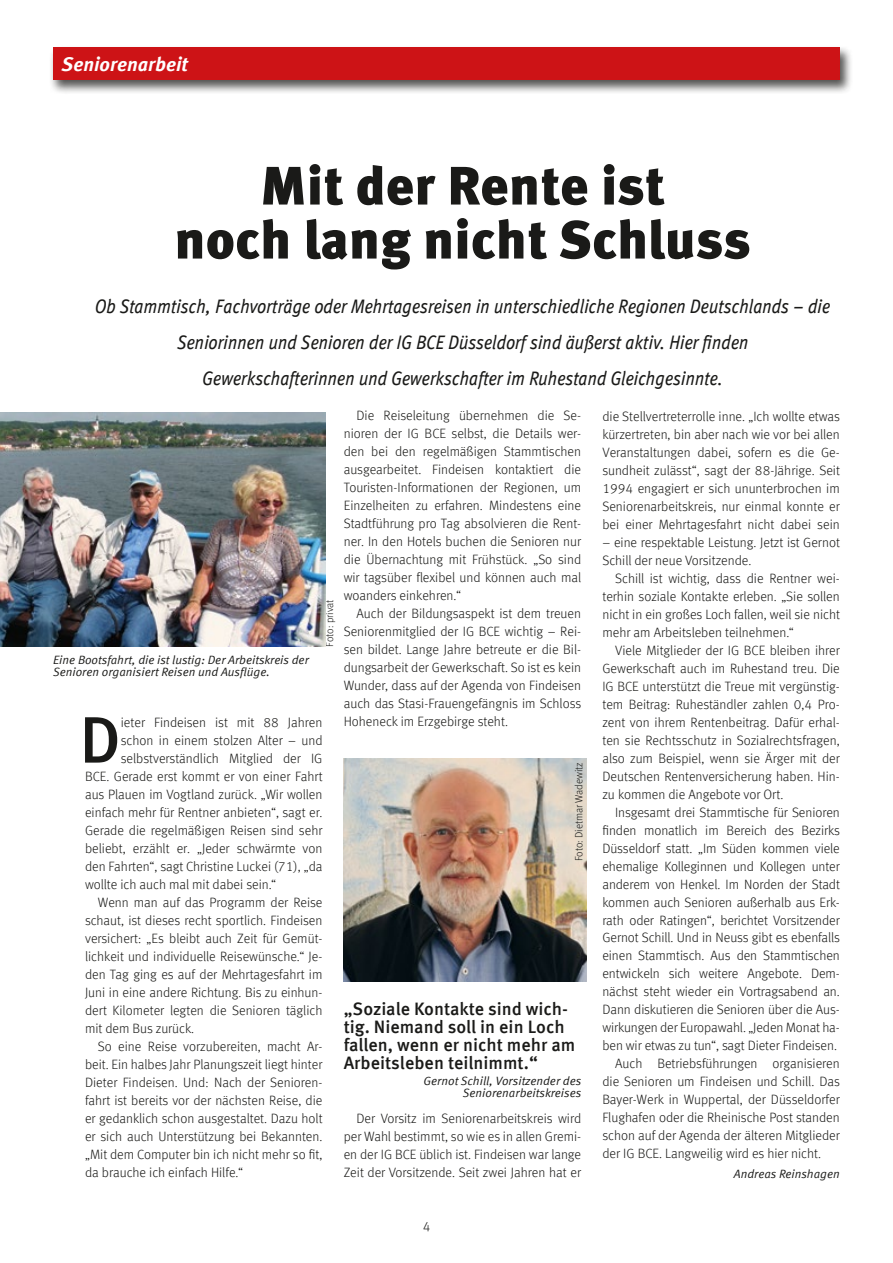
<style>
.page{position:relative;width:893px;height:1263px;background:#fff}
.page>*{position:absolute;margin:0;border:0;box-sizing:border-box;transform-origin:0 0}
.t1{font:500 65.55px "Meta Offc Pro";color:#1a1a18}
.t2{font:900 54px/54px "Meta Offc Pro";color:#1a1a18;text-align:center}
.t3{font:italic condensed 19.5px/36px "Meta Offc Pro";color:#1a1a18;text-align:center}
.t4{font:italic 700 19.5px "Meta Offc Pro";letter-spacing:-.005em;color:#fff}
.t5{font:500 18px/18px "Meta Offc Pro";color:#1a1a18}
.t6{font:300 13.5px/18px "Meta Offc Pro";color:#1a1a18;text-align:justify}
.t7{font:12px/12px "Meta Offc Pro Norm Ita";color:#1a1a18;text-align:right}
.t8{font:300 10.5px "Meta Offc Pro";letter-spacing:-.005em;color:#1a1a18}
</style>
<div class="page">
<img style="left:344px;top:758px;width:242px;height:223px">
<div style="left:49px;top:45px;width:803px;height:50px;background:#1a1a18;opacity:.75"></div>
<div style="left:53px;top:48px;width:787px;height:32px;background:#cd1316"></div>
<img style="left:0;top:413px;width:325px;height:233px">
<h3 class="t4" style="left:62px;top:49px;width:128px">Seniorenarbeit</h3>
<h2 class="t2" style="left:174px;top:156px;width:578px">Mit der Rente ist<br>noch lang nicht Schluss</h2>
<p class="t3" style="left:95px;top:286px;width:737px">Ob Stammtisch, Fachvorträge oder Mehrtagesreisen in unterschiedliche Regionen Deutschlands – die<br>Seniorinnen und Senioren der IG BCE Düsseldorf sind äußerst aktiv. Hier finden<br>Gewerkschafterinnen und Gewerkschafter im Ruhestand Gleichgesinnte.</p>
<p class="t7" style="left:53px;top:653px;width:257px;text-align:left">Eine Bootsfahrt, die ist lustig: Der Arbeitskreis der<br>Senioren organisiert Reisen und Ausflüge.</p>
<p class="t8" style="left:322px;top:646px;width:49px;rotate:-90deg">Foto: privat</p>
<h1 class="t1" style="left:79px;top:689px;width:43px">D</h1>
<p class="t6" style="left:121px;top:712px;width:203px">ieter Findeisen ist mit 88 Jahren</p>
<p class="t6" style="left:121px;top:730px;width:203px">schon in einem stolzen Alter – und</p>
<p class="t6" style="left:121px;top:748px;width:203px">selbstverständlich Mitglied der IG</p>
<p class="t6" style="left:85px;top:766px;width:239px">BCE. Gerade erst kommt er von einer Fahrt</p>
<p class="t6" style="left:85px;top:784px;width:239px">aus Plauen im Vogtland zurück. „Wir wollen</p>
<p class="t6" style="left:85px;top:802px;width:239px">einfach mehr für Rentner anbieten“, sagt er.</p>
<p class="t6" style="left:85px;top:820px;width:239px">Gerade die regelmäßigen Reisen sind sehr</p>
<p class="t6" style="left:85px;top:838px;width:239px">beliebt, erzählt er. „Jeder schwärmte von</p>
<p class="t6" style="left:85px;top:856px;width:239px">den Fahrten“, sagt Christine Luckei (71), „da</p>
<p class="t6" style="left:85px;top:874px;width:193px">wollte ich auch mal mit dabei sein.“</p>
<p class="t6" style="left:98px;top:892px;width:226px">Wenn man auf das Programm der Reise</p>
<p class="t6" style="left:85px;top:910px;width:239px">schaut, ist dieses recht sportlich. Findeisen</p>
<p class="t6" style="left:85px;top:928px;width:239px">versichert: „Es bleibt auch Zeit für Gemüt-</p>
<p class="t6" style="left:85px;top:946px;width:239px">lichkeit und individuelle Reisewünsche.“ Je-</p>
<p class="t6" style="left:85px;top:964px;width:239px">den Tag ging es auf der Mehrtagesfahrt im</p>
<p class="t6" style="left:85px;top:982px;width:239px">Juni in eine andere Richtung. Bis zu einhun-</p>
<p class="t6" style="left:85px;top:1000px;width:239px">dert Kilometer legten die Senioren täglich</p>
<p class="t6" style="left:85px;top:1018px;width:111px">mit dem Bus zurück.</p>
<p class="t6" style="left:98px;top:1036px;width:226px">So eine Reise vorzubereiten, macht Ar-</p>
<p class="t6" style="left:85px;top:1054px;width:239px">beit. Ein halbes Jahr Planungszeit liegt hinter</p>
<p class="t6" style="left:85px;top:1072px;width:239px">Dieter Findeisen. Und: Nach der Senioren-</p>
<p class="t6" style="left:85px;top:1090px;width:239px">fahrt ist bereits vor der nächsten Reise, die</p>
<p class="t6" style="left:85px;top:1108px;width:239px">er gedanklich schon ausgestaltet. Dazu holt</p>
<p class="t6" style="left:85px;top:1126px;width:239px">er sich auch Unterstützung bei Bekannten.</p>
<p class="t6" style="left:85px;top:1144px;width:239px">„Mit dem Computer bin ich nicht mehr so fit,</p>
<p class="t6" style="left:85px;top:1162px;width:159px">da brauche ich einfach Hilfe.“</p>
<p class="t6" style="left:344px;top:406px;width:239px;text-indent:13px">Die Reiseleitung übernehmen die Se&shy;nioren der IG BCE selbst, die Details wer&shy;den bei den regelmäßigen Stammtischen ausgearbeitet. Findeisen kontaktiert die Touristen-Informationen der Regionen, um Einzelheiten zu erfahren. Mindestens eine Stadtführung pro Tag absolvieren die Rent&shy;ner. In den Hotels buchen die Senioren nur die Übernachtung mit Frühstück. „So sind wir tagsüber flexibel und können auch mal woanders einkehren.“</p>
<p class="t6" style="left:344px;top:604px;width:239px;text-indent:13px">Auch der Bildungsaspekt ist dem treuen Seniorenmitglied der IG BCE wichtig – Rei&shy;sen bildet. Lange Jahre betreute er die Bil&shy;dungsarbeit der Gewerkschaft. So ist es kein Wunder, dass auf der Agenda von Findeisen auch das Stasi-Frauengefängnis im Schloss Hoheneck im Erzgebirge steht.</p>
<p class="t8" style="left:571px;top:861px;width:100px;rotate:-90deg">Foto: Dietmar Wadewitz</p>
<h3 class="t5" style="left:344px;top:998px;width:233px">„Soziale Kontakte sind wich&shy;tig. Niemand soll in ein Loch fallen, wenn er nicht mehr am<br>Arbeitsleben teilnimmt.“</h3>
<p class="t7" style="left:423px;top:1074px;width:159px">Gernot Schill, Vorsitzender des<br>Seniorenarbeitskreises</p>
<p class="t6" style="left:344px;top:1108px;width:239px;text-indent:13px">Der Vorsitz im Seniorenarbeitskreis wird per Wahl bestimmt, so wie es in allen Gremi&shy;en der IG BCE üblich ist. Findeisen war lange Zeit der Vorsitzende. Seit zwei Jahren hat er</p>
<p class="t6" style="left:422px;top:1216px;width:9px">4</p>
<p class="t6" style="left:602px;top:406px;width:239px">die Stellvertreterrolle inne. „Ich wollte etwas kürzertreten, bin aber nach wie vor bei allen Veranstaltungen dabei, sofern es die Ge&shy;sundheit zulässt“, sagt der 88-Jährige. Seit 1994 engagiert er sich ununterbrochen im Seniorenarbeitskreis, nur einmal konnte er bei einer Mehrtagesfahrt nicht dabei sein</p>
<p class="t6" style="left:602px;top:532px;width:239px">– eine respektable Leistung. Jetzt ist Gernot<br>Schill der neue Vorsitzende.</p>
<p class="t6" style="left:602px;top:568px;width:239px;text-indent:13px">Schill ist wichtig, dass die Rentner wei&shy;terhin soziale Kontakte erleben. „Sie sollen nicht in ein großes Loch fallen, weil sie nicht mehr am Arbeitsleben teilnehmen.“</p>
<p class="t6" style="left:602px;top:640px;width:239px;text-indent:13px">Viele Mitglieder der IG BCE bleiben ihrer Gewerkschaft auch im Ruhestand treu. Die IG BCE unterstützt die Treue mit vergünstig&shy;tem Beitrag: Ruheständler zahlen 0,4 Pro&shy;zent von ihrem Rentenbeitrag. Dafür erhal&shy;ten sie Rechtsschutz in Sozialrechtsfragen, also zum Beispiel, wenn sie Ärger mit der Deutschen Rentenversicherung haben. Hin&shy;zu kommen die Angebote vor Ort.</p>
<p class="t6" style="left:615px;top:802px;width:226px">Insgesamt drei Stammtische für Senioren</p>
<p class="t6" style="left:602px;top:820px;width:239px">finden monatlich im Bereich des Bezirks</p>
<p class="t6" style="left:602px;top:838px;width:239px">Düsseldorf statt. „Im Süden kommen viele</p>
<p class="t6" style="left:602px;top:856px;width:239px">ehemalige Kolleginnen und Kollegen unter</p>
<p class="t6" style="left:602px;top:874px;width:239px">anderem von Henkel. Im Norden der Stadt</p>
<p class="t6" style="left:602px;top:892px;width:239px">kommen auch Senioren außerhalb aus Erk-</p>
<p class="t6" style="left:602px;top:910px;width:239px">rath oder Ratingen“, berichtet Vorsitzender</p>
<p class="t6" style="left:602px;top:928px;width:239px">Gernot Schill. Und in Neuss gibt es ebenfalls</p>
<p class="t6" style="left:602px;top:946px;width:239px">einen Stammtisch. Aus den Stammtischen</p>
<p class="t6" style="left:602px;top:964px;width:239px">entwickeln sich weitere Angebote. Dem-</p>
<p class="t6" style="left:602px;top:982px;width:239px">nächst steht wieder ein Vortragsabend an.</p>
<p class="t6" style="left:602px;top:1000px;width:239px">Dann diskutieren die Senioren über die Aus-</p>
<p class="t6" style="left:602px;top:1018px;width:239px">wirkungen der Europawahl. „Jeden Monat ha-</p>
<p class="t6" style="left:602px;top:1036px;width:236px">ben wir etwas zu tun“, sagt Dieter Findeisen.</p>
<p class="t6" style="left:615px;top:1054px;width:226px">Auch Betriebsführungen organisieren</p>
<p class="t6" style="left:602px;top:1072px;width:239px">die Senioren um Findeisen und Schill. Das</p>
<p class="t6" style="left:602px;top:1090px;width:239px">Bayer-Werk in Wuppertal, der Düsseldorfer</p>
<p class="t6" style="left:602px;top:1108px;width:239px">Flughafen oder die Rheinische Post standen</p>
<p class="t6" style="left:602px;top:1126px;width:239px">schon auf der Agenda der älteren Mitglieder</p>
<p class="t6" style="left:602px;top:1144px;width:220px">der IG BCE. Langweilig wird es hier nicht.</p>
<p class="t7" style="left:734px;top:1167px;width:107px">Andreas Reinshagen</p>
</div>
